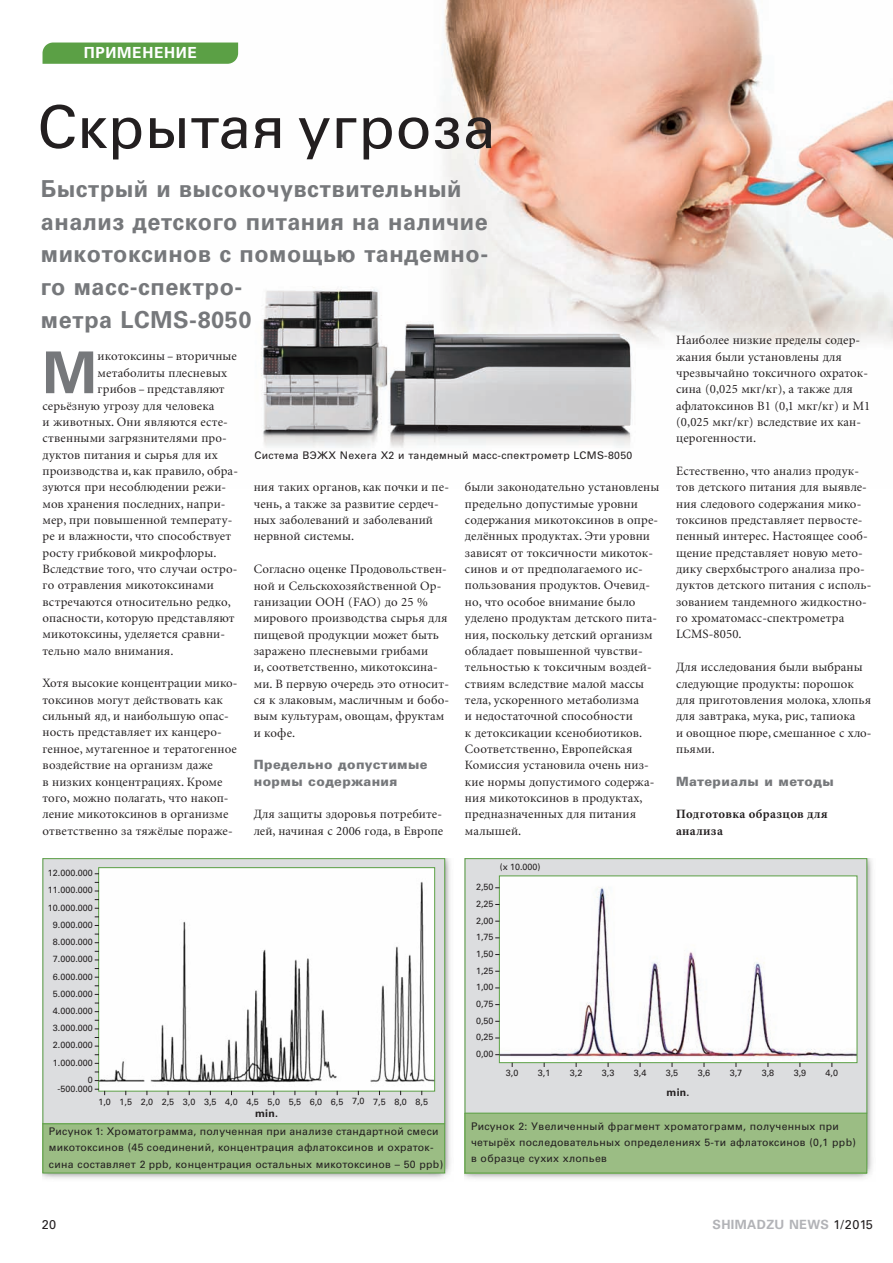
<style>
.page{position:relative;width:893px;height:1263px;background:#fff}
.page>*{position:absolute;margin:0;border:0;box-sizing:border-box;transform-origin:0 0}
.t1{font:59.4px "Univers LTCYR";letter-spacing:.01em;color:#231f20}
.t2{font:700 57.75px "Univers LTCYR";color:#76787b}
.t3{font:700 23.4px/32.7px "Univers LTCYR";letter-spacing:.025em;color:#76787b}
.t4{font:700 15.3px "Univers LTCYR";letter-spacing:.045em;color:#fff}
.t5{font:12.75px/16.4px "Minion CYR";letter-spacing:.01em;color:#231f20}
.t6{font:900 12.75px/16.4px "Univers LTCYR";letter-spacing:.035em;color:#76787b}
.t7{font:700 12.75px/16.4px "Minion CYR";letter-spacing:.025em;color:#231f20}
.t8{font:700 12.75px "Univers LTCYR";letter-spacing:.03em;color:#b2b3b7}
.t9{font:12.75px "Univers LTCYR";color:#231f20}
.t10{font:10.5px/16.4px "Univers LTCYR";letter-spacing:.03em;color:#231f20}
.t11{font:700 10.5px "Univers LTCYR";letter-spacing:.03em;color:#231f20}
.t12{font:9px "Univers LTCYR";color:#231f20}
.s1{font-weight:400;color:#231f20}
</style>
<div class="page">
<img style="left:465px;top:858px;width:408px;height:321px">
<img style="left:210px;top:0;width:683px;height:448px">
<div style="left:43px;top:43px;width:195px;height:21px;background:#5ba045"></div>
<svg style="left:42px;top:858px;width:826px;height:316px"></svg>
<img style="left:501px;top:877px;width:354px;height:184px">
<div style="left:499px;top:875px;width:358px;height:188px;border:1px solid #5ba045"></div>
<div style="left:465px;top:858px;width:402px;height:315px;border:1px solid #5ba045"></div>
<svg style="left:352px;top:1091px;width:12px;height:14px"></svg>
<p class="t4" style="left:84px;top:47px;width:115px">ПРИМЕНЕНИЕ</p>
<h1 class="t1" style="left:37px;top:105px;width:460px">Скрытая угроза</h1>
<h3 class="t3" style="left:41px;top:175px;width:449px">Быстрый и высокочувствительный анализ детского питания на наличие микотоксинов с помо щью тандемно&shy;го масс-спектро-<br>метра LCMS-8050</h3>
<h2 class="t2" style="left:43px;top:351px;width:56px">М</h2>
<p class="t5" style="left:98px;top:349px;width:141px">икотоксины – вторичные</p>
<p class="t5" style="left:98px;top:366px;width:131px">метаболиты плесневых</p>
<p class="t5" style="left:98px;top:382px;width:129px">грибов – представляют</p>
<p class="t5" style="left:43px;top:398px;width:173px">серьёзную угрозу для человека</p>
<p class="t5" style="left:43px;top:415px;width:187px">и животных. Они являются есте-</p>
<p class="t5" style="left:43px;top:431px;width:186px">ственными загрязнителями про-</p>
<p class="t5" style="left:43px;top:447px;width:177px">дуктов питания и сырья для их</p>
<p class="t5" style="left:43px;top:464px;width:197px">производства и, как правило, обра -</p>
<p class="t5" style="left:43px;top:480px;width:185px">зуются при несоблюдении режи-</p>
<p class="t5" style="left:43px;top:496px;width:185px">мов хранения последних, напри-</p>
<p class="t5" style="left:43px;top:513px;width:191px">мер, при повышенной температу-</p>
<p class="t5" style="left:43px;top:529px;width:190px">ре и влажности, что способствует</p>
<p class="t5" style="left:43px;top:545px;width:176px">росту грибковой микрофлоры.</p>
<p class="t5" style="left:43px;top:562px;width:196px">Вследствие того, что случаи остро-</p>
<p class="t5" style="left:43px;top:578px;width:173px">го отравления микотоксинами</p>
<p class="t5" style="left:43px;top:594px;width:190px">встречаются относительно редко,</p>
<p class="t5" style="left:43px;top:611px;width:194px">опасности, которую представляют</p>
<p class="t5" style="left:43px;top:627px;width:184px">микотоксины, уделяется сравни-</p>
<p class="t5" style="left:43px;top:644px;width:132px">тельно мало внимания.</p>
<p class="t5" style="left:43px;top:676px;width:197px">Хотя высокие концентрации мико - токсинов могут действовать как сильный яд, и наибольшую опас&shy;ность представляет их канцеро&shy;генное, мутагенное и тератогенное воздействие на организм даже<br>в низких концентрациях. Кроме того, можно полагать, что накоп&shy;ление микотоксинов в организме ответственно за тяжёлые пораже-</p>
<p class="t12" style="left:48px;top:870px;width:47px">12.000.000</p>
<p class="t12" style="left:48px;top:887px;width:47px">11.000.000</p>
<p class="t12" style="left:48px;top:904px;width:47px">10.000.000</p>
<p class="t12" style="left:53px;top:921px;width:42px">9.000.000</p>
<p class="t12" style="left:53px;top:938px;width:42px">8.000.000</p>
<p class="t12" style="left:53px;top:956px;width:42px">7.000.000</p>
<p class="t12" style="left:53px;top:973px;width:42px">6.000.000</p>
<p class="t12" style="left:53px;top:990px;width:42px">5.000.000</p>
<p class="t12" style="left:53px;top:1007px;width:42px">4.000.000</p>
<p class="t12" style="left:53px;top:1025px;width:42px">3.000.000</p>
<p class="t12" style="left:53px;top:1042px;width:42px">2.000.000</p>
<p class="t12" style="left:53px;top:1059px;width:42px">1.000.000</p>
<p class="t10" style="left:255px;top:448px;width:379px">Система ВЭЖХ Nexera X2 и тандемный масс-спектрометр LCMS-8050</p>
<p class="t5" style="left:254px;top:480px;width:197px">ния таких органов, как почки и пе - чень, а также за развитие сердеч&shy;ных заболеваний и заболеваний нервной системы.</p>
<p class="t5" style="left:254px;top:562px;width:197px">Согласно оценке Продовольствен - ной и Сельскохозяйственной Ор - ганизации ООН (FAO) до 25 % мирового производства сырья для пищевой продукции может быть заражено плесневыми грибами<br>и, соответственно, микотоксина&shy;ми. В первую очередь это относит&shy;ся к злаковым, масличным и бобо&shy;вым культурам, овощам, фруктам и кофе.</p>
<p class="t6" style="left:254px;top:758px;width:175px">Предельно допустимые нормы содержания</p>
<p class="t5" style="left:254px;top:807px;width:191px">Для защиты здоровья потребите&shy;лей, начиная с 2006 года, в Европе</p>
<p class="t5" style="left:465px;top:480px;width:196px">были законодательно установлены предельно допустимые уровни содержания микотоксинов в опре&shy;делённых продуктах. Эти уровни зависят от токсичности микоток&shy;синов и от предполагаемого ис - пользования продуктов. Очевид - но, что особое внимание было уделено продуктам детского пита&shy;ния, поскольку детский организм обладает повышенной чувстви&shy;тельностью к токсичным воздей&shy;ствиям вследствие малой массы тела, ускоренного метаболизма<br>и недостаточной способности<br>к детоксикации ксенобиотиков.<br>Соответственно, Европейская<br>Комиссия установила очень низ&shy;кие нормы допустимого содержа&shy;ния микотоксинов в продуктах, предназначенных для питания малышей.</p>
<p class="t12" style="left:500px;top:863px;width:42px">(x 10.000)</p>
<p class="t12" style="left:476px;top:884px;width:19px">2,50</p>
<p class="t12" style="left:476px;top:900px;width:19px">2,25</p>
<p class="t12" style="left:476px;top:917px;width:19px">2,00</p>
<p class="t12" style="left:476px;top:934px;width:19px">1,75</p>
<p class="t12" style="left:476px;top:950px;width:19px">1,50</p>
<p class="t12" style="left:476px;top:967px;width:19px">1,25</p>
<p class="t12" style="left:476px;top:984px;width:19px">1,00</p>
<p class="t12" style="left:476px;top:1000px;width:19px">0,75</p>
<p class="t12" style="left:476px;top:1017px;width:19px">0,50</p>
<p class="t12" style="left:476px;top:1034px;width:19px">0,25</p>
<p class="t12" style="left:476px;top:1050px;width:19px">0,00</p>
<p class="t5" style="left:676px;top:333px;width:196px">Наиболее низкие пределы содер&shy;жания были установлены для чрезвычайно токсичного охраток&shy;сина (0,025 мкг/кг), а также для афлатоксинов В1 (0,1 мкг/кг) и М1 (0,025 мкг/кг) вследствие их кан&shy;церогенности.</p>
<p class="t5" style="left:676px;top:464px;width:197px">Естественно, что анализ продук&shy;тов детского питания для выявле&shy;ния следового содержания мико&shy;токсинов представляет первосте&shy;пенный интерес. Настоящее сооб - щение представляет новую мето&shy;дику сверхбыстрого анализа про&shy;дуктов детского питания с исполь&shy;зованием тандемного жидкостно&shy;го хроматомасс-спектрометра<br>LCMS-8050.</p>
<p class="t5" style="left:676px;top:660px;width:197px">Для исследования были выбраны следующие продукты: порошок для приготовления молока, хлопья для завтрака, мука, рис, тапиока<br>и овощное пюре, смешанное с хло - пьями.</p>
<p class="t6" style="left:676px;top:774px;width:159px">Материалы и методы</p>
<p class="t7" style="left:676px;top:807px;width:153px">Подготовка образцов для анализа</p>
<p class="t12" style="left:88px;top:1076px;width:7px">0</p>
<p class="t12" style="left:57px;top:1085px;width:37px">-500.000</p>
<p class="t12" style="left:506px;top:1070px;width:14px">3,0</p>
<p class="t12" style="left:538px;top:1070px;width:14px">3,1</p>
<p class="t12" style="left:570px;top:1070px;width:14px">3,2</p>
<p class="t12" style="left:602px;top:1070px;width:14px">3,3</p>
<p class="t12" style="left:634px;top:1070px;width:14px">3,4</p>
<p class="t12" style="left:666px;top:1070px;width:14px">3,5</p>
<p class="t12" style="left:698px;top:1070px;width:14px">3,6</p>
<p class="t12" style="left:730px;top:1070px;width:14px">3,7</p>
<p class="t12" style="left:762px;top:1070px;width:14px">3,8</p>
<p class="t12" style="left:794px;top:1070px;width:14px">3,9</p>
<p class="t12" style="left:826px;top:1070px;width:14px">4,0</p>
<p class="t11" style="left:666px;top:1088px;width:25px">min.</p>
<p class="t12" style="left:98px;top:1098px;width:247px">1,0 1,5 2,0 2,5 3,0 3,5 4,0 4,5 5,0 5,5 6,0 6,5</p>
<p class="t12" style="left:373px;top:1098px;width:56px">7,5 8,0 8,5</p>
<p class="t10" style="left:49px;top:1124px;width:396px">Рисунок 1: Хроматограмма, полученная при анализе стандартной смеси микотоксинов (45 соединений, концентрация афлатоксинов и охраток&shy;сина составляет 2 ppb, концентрация остальных микотоксинов – 50 ppb)</p>
<p class="t10" style="left:471px;top:1119px;width:386px">Рисунок 2: Увеличенный фрагмент хроматограмм, полученных при четырёх последовательных определениях 5-ти афлатоксинов (0,1 ppb) в образце сухих хлопьев</p>
<p class="t11" style="left:255px;top:1109px;width:25px">min.</p>
<p class="t9" style="left:42px;top:1220px;width:16px">20</p>
<p class="t8" style="left:712px;top:1220px;width:162px">SHIMADZU NEWS <span class="s1">1/2015</span></p>
</div>
